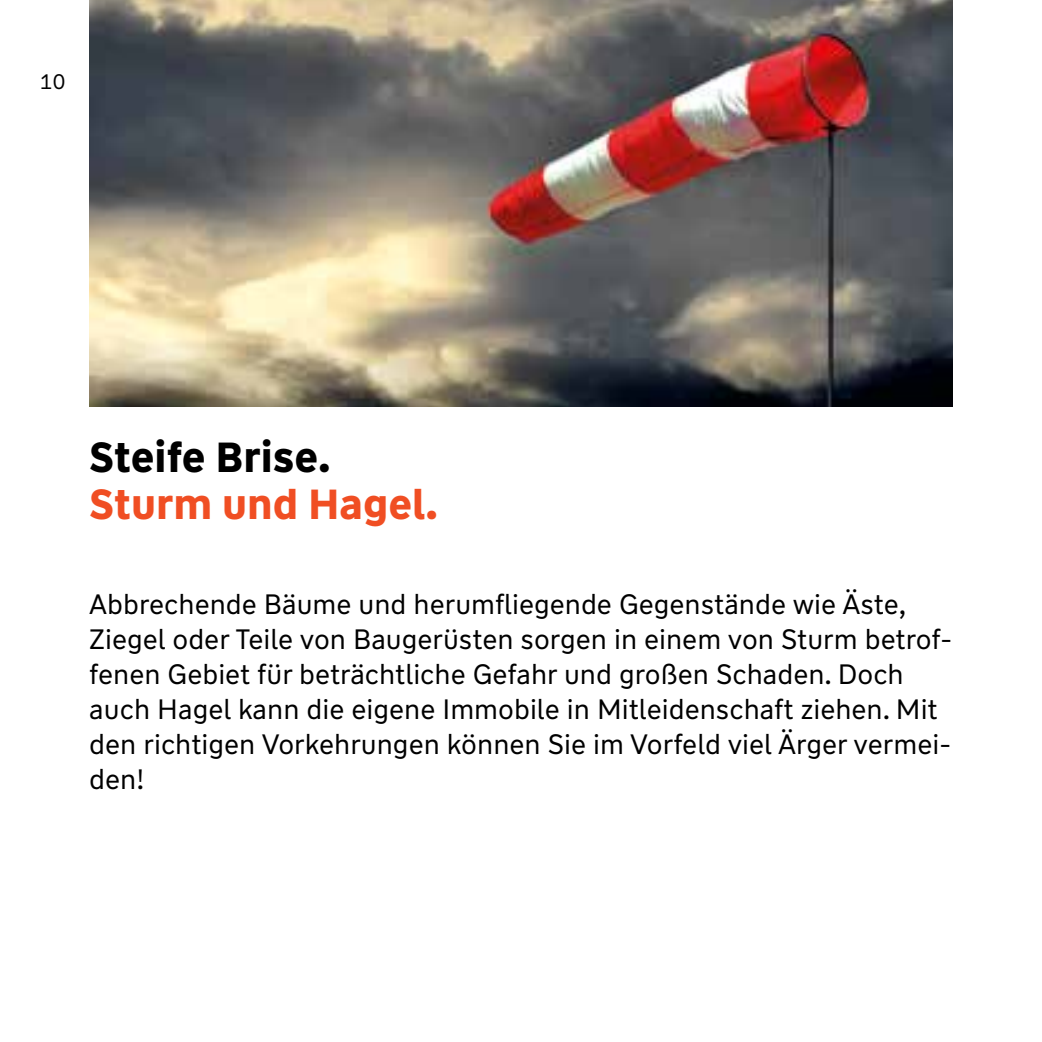
<style>
.page{position:relative;width:1042px;height:1042px;background:#fff}
.page>*{position:absolute;margin:0;border:0;box-sizing:border-box;transform-origin:0 0}
.t1{font:700 42px "WW Type";color:#f04e23}
.t2{font:700 42px "WW Type";color:#000}
.t3{font:28px/35px "WW Type";color:#000}
.t4{font:21px "WW Type";color:#000}
</style>
<div class="page">
<img style="left:89px;top:0;width:863px;height:407px">
<p class="t4" style="left:40px;top:69px;width:27px">10</p>
<h1 class="t2" style="left:89px;top:430px;width:243px">Steife Brise.</h1>
<h1 class="t1" style="left:89px;top:477px;width:350px">Sturm und Hagel.</h1>
<p class="t3" style="left:89px;top:587px;width:865px">Abbrechende Bäume und herumfliegende Gegenstände wie Äste, Ziegel oder Teile von Baugerüsten sorgen in einem von Sturm betrof&shy;fenen Gebiet für beträchtliche Gefahr und großen Schaden. Doch auch Hagel kann die eigene Immobile in Mitleidenschaft ziehen. Mit den richtigen Vorkehrungen können Sie im Vorfeld viel Ärger vermei&shy;den!</p>
</div>
